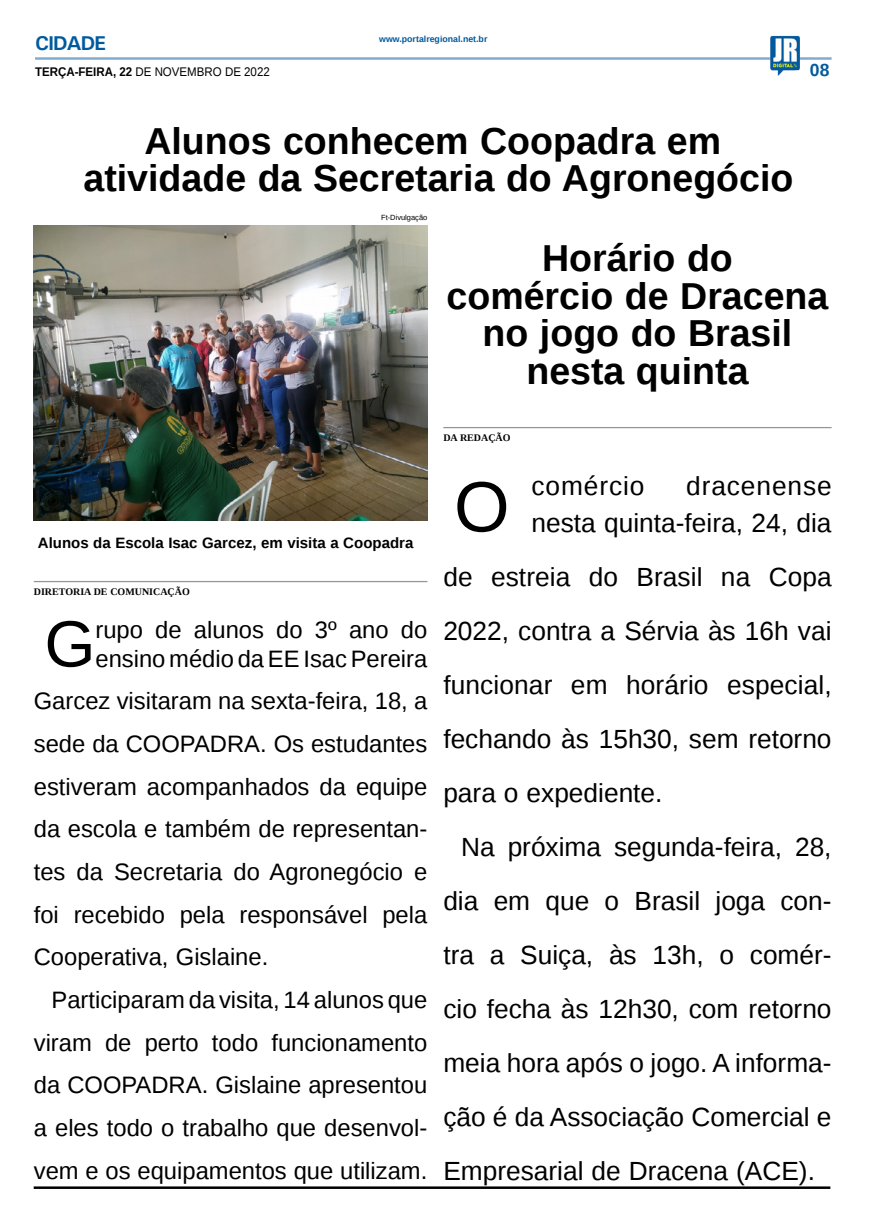
<style>
.page{position:relative;width:869px;height:1223px;background:#fff}
.page>*{position:absolute;margin:0;border:0;box-sizing:border-box;transform-origin:0 0}
.MATÉRIA{font:71.38px "Liberation Sans";color:#000}
.MATÉRIA-2{font:65.5px "Liberation Sans";color:#000}
.TÍTULO{font:700 37.5px/37.5px "Liberation Sans";color:#000;text-align:center}
.MATÉRIA-3{font:26.25px/54px "Liberation Sans";color:#000;text-align:justify}
.MATÉRIA-4{font:26.25px "Liberation Sans";letter-spacing:.035em;color:#000}
.MATÉRIA-5{font:23.75px/42.6px "Liberation Sans";color:#000;text-align:justify}
.TITULO_PG{font:700 20px "Univers";letter-spacing:-.04em;color:#005a9e}
.TÍTULO-2{font:700 17.5px "Liberation Sans";color:#005a9e}
.LEGENDA{font:700 15px "Liberation Sans";color:#000}
.DATA_PG{font:12.5px "Liberation Sans";color:#000;scale:.92 1}
.CRÉDITO_NOME{font:700 10px "Liberation Serif";color:#000}
.DATA_PG-2{font:700 8.75px "Liberation Sans";color:#005a9e}
.CRÉDITO_FOTO{font:7.5px "Liberation Sans";color:#000}
.s1{font-weight:700}
</style>
<div class="page">
<hr style="left:35px;top:57px;width:796px;height:3px;background:#005a9e">
<img style="left:769px;top:36px;width:30px;height:40px">
<hr style="left:34px;top:1186px;width:796px;height:2px;background:#000">
<img style="left:34px;top:225px;width:393px;height:295px">
<hr style="left:34px;top:581px;width:393px;height:1px;background:#939598">
<hr style="left:443px;top:427px;width:388px;height:1px;background:#939598">
<p class="TITULO_PG" style="left:35px;top:31px;width:72px">CIDADE</p>
<p class="DATA_PG" style="left:35px;top:65px;width:256px"><span class="s1">TERÇA-FEIRA, 22</span> DE NOVEMBRO DE 2022</p>
<p class="DATA_PG-2" style="left:379px;top:33px;width:110px">www.portalregional.net.br</p>
<p class="TÍTULO-2" style="left:809px;top:58px;width:21px">08</p>
<p class="TÍTULO" style="left:144px;top:121px;width:578px">Alunos conhecem Coopadra em</p>
<p class="TÍTULO" style="left:83px;top:159px;width:711px">atividade da Secretaria do Agronegócio</p>
<p class="CRÉDITO_FOTO" style="left:381px;top:213px;width:48px">Ft-Divulgação</p>
<p class="TÍTULO" style="left:542px;top:239px;width:192px">Horário do</p>
<p class="TÍTULO" style="left:446px;top:276px;width:383px">comércio de Dracena no jogo do Brasil nesta quinta</p>
<p class="LEGENDA" style="left:38px;top:532px;width:377px">Alunos da Escola Isac Garcez, em visita a Coopadra</p>
<p class="CRÉDITO_NOME" style="left:34px;top:585px;width:157px">DIRETORIA DE COMUNICAÇÃO</p>
<p class="MATÉRIA-2" style="left:44px;top:607px;width:52px">G</p>
<p class="MATÉRIA-5" style="left:95px;top:616px;width:333px;line-height:28.8px">rupo de alunos do 3º ano do ensino médio da EE Isac Pereira</p>
<p class="MATÉRIA-5" style="left:34px;top:680px;width:395px">Garcez visitaram na sexta-feira, 18, a sede da COOPADRA. Os estudantes estiveram acompanhados da equipe da escola e também de representan&shy;tes da Secretaria do Agronegócio e foi recebido pela responsável pela Cooperativa, Gislaine.</p>
<p class="MATÉRIA-5" style="left:34px;top:979px;width:395px;text-indent:18px">Participaram da visita, 14 alunos que viram de perto todo funcionamento da COOPADRA. Gislaine apresentou a eles todo o trabalho que desenvol&shy;vem e os equipamentos que utilizam.</p>
<p class="CRÉDITO_NOME" style="left:443px;top:431px;width:69px">DA REDAÇÃO</p>
<p class="MATÉRIA" style="left:454px;top:466px;width:57px">O</p>
<p class="MATÉRIA-4" style="left:531px;top:471px;width:114px">comércio</p>
<p class="MATÉRIA-3" style="left:531px;top:469px;width:301px;line-height:36.2px;text-align:right">dracenense<br>nesta quinta-feira, 24, dia</p>
<p class="MATÉRIA-3" style="left:443px;top:550px;width:390px">de estreia do Brasil na Copa 2022, contra a Sérvia às 16h vai funcionar em horário especial, fechando às 15h30, sem retorno para o expediente.</p>
<p class="MATÉRIA-3" style="left:443px;top:821px;width:389px;text-indent:18px">Na próxima segunda-feira, 28, dia em que o Brasil joga con&shy;tra a Suiça, às 13h, o comér&shy;cio fecha às 12h30, com retorno meia hora após o jogo. A informa&shy;ção é da Associação Comercial e Empresarial de Dracena (ACE).</p>
</div>
